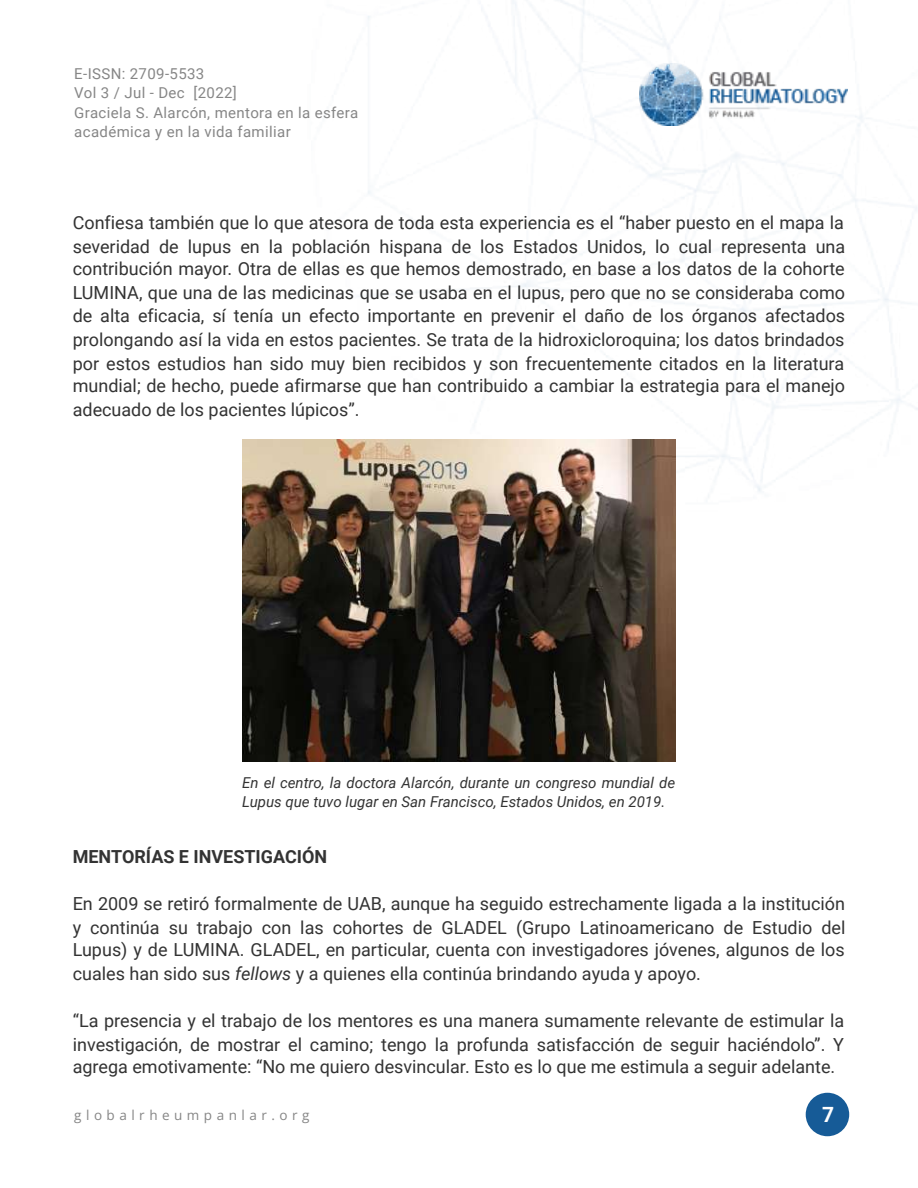
<style>
.page{position:relative;width:918px;height:1188px;background:#fff}
.page>*{position:absolute;margin:0;border:0;box-sizing:border-box;transform-origin:0 0}
.t1{font:700 21px "Roboto";color:#fff}
.t2{font:18px/23.4px "Roboto";color:#333;text-align:justify}
.t3{font:700 18px "Roboto";color:#333}
.t4{font:italic 15px/19.6px "Roboto";color:#333}
.t5{font:15px/19.6px "Roboto";letter-spacing:.025em;color:#868686}
.t6{font:13.6px "Open Sans";letter-spacing:.335em;color:#868686}
.s1{font-style:italic}
</style>
<div class="page">
<img style="left:357px;top:0;width:561px;height:497px">
<img style="left:639px;top:64px;width:209px;height:61px">
<div style="left:806px;top:1093px;width:43px;height:43px;background:#165b97;border-radius:50%"></div>
<img style="left:242px;top:439px;width:434px;height:323px">
<p class="t5" style="left:74px;top:64px;width:285px">E-ISSN: 2709-5533<br>Vol 3 / Jul - Dec [2022]<br>Graciela S. Alarcón, mentora en la esfera académica y en la vida familiar</p>
<p class="t2" style="left:73px;top:211px;width:774px">Confiesa también que lo que atesora de toda esta experiencia es el “haber puesto en el mapa la severidad de lupus en la población hispana de los Estados Unidos, lo cual representa una contribución mayor. Otra de ellas es que hemos demostrado, en base a los datos de la cohorte LUMINA, que una de las medicinas que se usaba en el lupus, pero que no se consideraba como de alta eficacia, sí tenía un efecto importante en prevenir el daño de los órganos afectados prolongando así la vida en estos pacientes. Se trata de la hidroxicloroquina; los datos brindados por estos estudios han sido muy bien recibidos y son frecuentemente citados en la literatura mundial; de hecho, puede afirmarse que han contribuido a cambiar la estrategia para el manejo adecuado de los pacientes lúpicos”.</p>
<p class="t4" style="left:242px;top:773px;width:434px">En el centro, la doctora Alarcón, durante un congreso mundial de<br>Lupus que tuvo lugar en San Francisco, Estados Unidos, en 2019.</p>
<p class="t3" style="left:73px;top:847px;width:256px">MENTORÍAS E INVESTIGACIÓN</p>
<p class="t2" style="left:73px;top:892px;width:774px">En 2009 se retiró formalmente de UAB, aunque ha seguido estrechamente ligada a la institución y continúa su trabajo con las cohortes de GLADEL (Grupo Latinoamericano de Estudio del Lupus) y de LUMINA. GLADEL, en particular, cuenta con investigadores jóvenes, algunos de los cuales han sido sus <span class="s1">fellows</span> y a quienes ella continúa brindando ayuda y apoyo.</p>
<p class="t2" style="left:73px;top:1009px;width:773px">“La presencia y el trabajo de los mentores es una manera sumamente relevante de estimular la investigación, de mostrar el camino; tengo la profunda satisfacción de seguir haciéndolo”. Y agrega emotivamente: “No me quiero desvincular. Esto es lo que me estimula a seguir adelante.</p>
<p class="t6" style="left:74px;top:1105px;width:237px">globalrheumpanlar.org</p>
<p class="t1" style="left:822px;top:1103px;width:14px">7</p>
</div>
